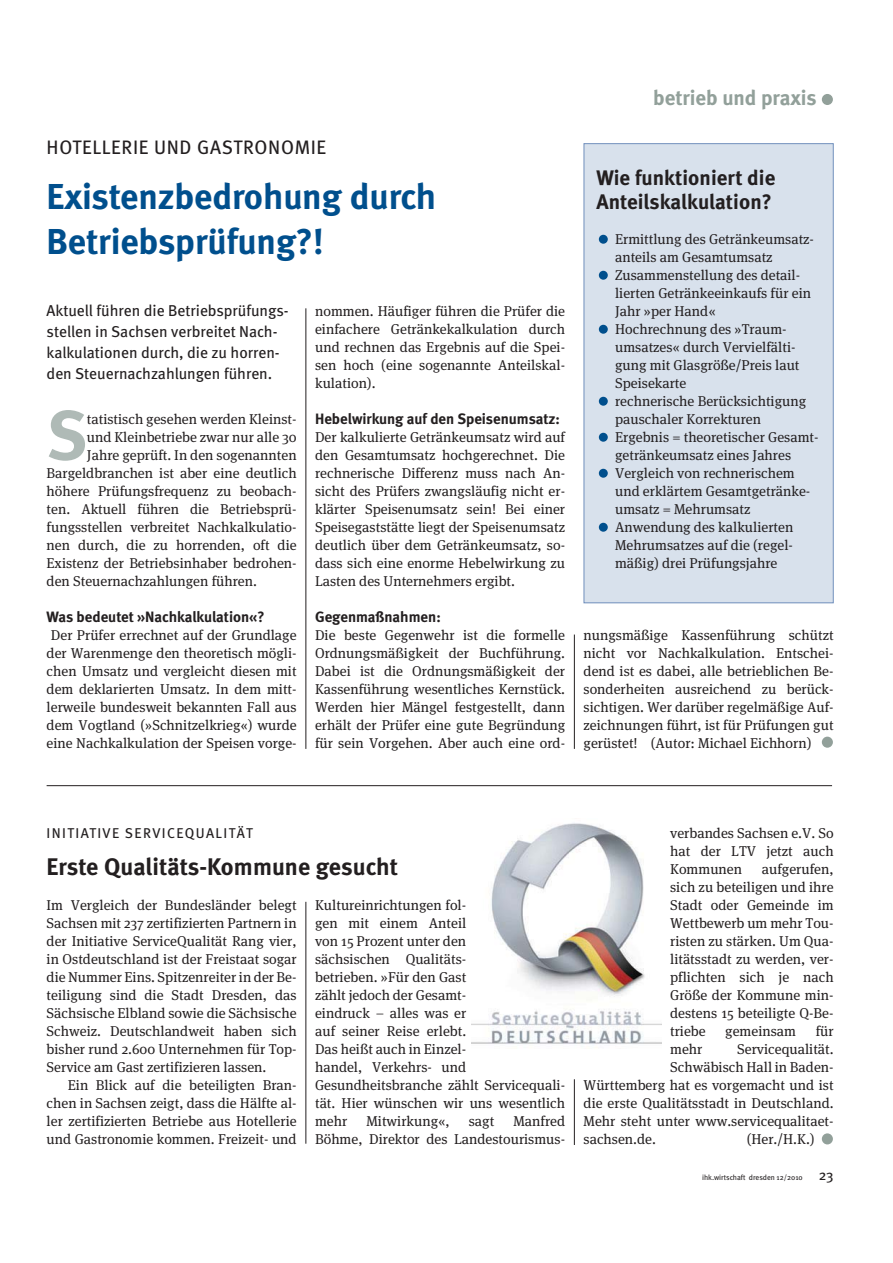
<style>
.page{position:relative;width:893px;height:1263px;background:#fff}
.page>*{position:absolute;margin:0;border:0;box-sizing:border-box;transform-origin:0 0}
.t1{font:700 69.45px "Meta";color:#afbab6}
.t2{font:700 36px/45px "Meta";color:#004f8d}
.t3{font:700 24px "Meta";letter-spacing:.005em;color:#231f20}
.t4{font:700 21px/24px "Meta";letter-spacing:.005em;color:#231f20}
.t5{font:700 21px "Meta";color:#92a09a}
.t6{font:19.5px "Meta";letter-spacing:.035em;color:#231f20}
.t7{font:15.75px/21px "Meta";color:#231f20}
.t8{font:700 15px "Meta";color:#231f20}
.t9{font:14.25px/18px "Meta Serif OT";color:#231f20;text-align:justify}
.t10{font:14.25px "Meta";letter-spacing:.1em;color:#231f20}
.t11{font:7.5px "Meta";color:#231f20}
.s1{font-size:14.25px}
</style>
<div class="page">
<div style="left:821px;top:94px;width:11px;height:11px;background:#92a09a;border-radius:50%"></div>
<div style="left:821px;top:737px;width:11px;height:11px;background:#92a09a;border-radius:50%"></div>
<div style="left:584px;top:144px;width:248px;height:458px;background:#d8e1ec"></div>
<div style="left:583px;top:143px;width:250px;height:460px;border:1px solid #708fbc"></div>
<div style="left:599px;top:235px;width:8px;height:9px;background:#004f8d;border-radius:50%"></div>
<div style="left:599px;top:271px;width:8px;height:9px;background:#004f8d;border-radius:50%"></div>
<div style="left:599px;top:325px;width:8px;height:9px;background:#004f8d;border-radius:50%"></div>
<div style="left:599px;top:397px;width:8px;height:9px;background:#004f8d;border-radius:50%"></div>
<div style="left:599px;top:469px;width:8px;height:9px;background:#004f8d;border-radius:50%"></div>
<div style="left:599px;top:523px;width:8px;height:9px;background:#004f8d;border-radius:50%"></div>
<div style="left:599px;top:433px;width:8px;height:9px;background:#004f8d;border-radius:50%"></div>
<hr style="left:305px;top:308px;width:1px;height:441px;background:#231f20">
<hr style="left:574px;top:635px;width:1px;height:114px;background:#231f20">
<hr style="left:574px;top:1079px;width:1px;height:66px;background:#231f20">
<hr style="left:305px;top:902px;width:1px;height:242px;background:#231f20">
<div style="left:821px;top:1133px;width:11px;height:11px;background:#92a09a;border-radius:50%"></div>
<img style="left:471px;top:823px;width:190px;height:221px">
<hr style="left:47px;top:785px;width:785px;height:1px;background:#231f20">
<h3 class="t6" style="left:47px;top:140px;width:281px">HOTELLERIE UND GASTRONOMIE</h3>
<h3 class="t5" style="left:653px;top:90px;width:165px">betrieb und praxis</h3>
<h3 class="t4" style="left:596px;top:168px;width:180px">Wie funktioniert die<br>Anteilskalkulation?</h3>
<h2 class="t2" style="left:47px;top:178px;width:391px">Existenzbedrohung durch<br>Betriebsprüfung?!</h2>
<p class="t9" style="left:615px;top:230px;width:205px;text-align:left">Ermittlung des Getränkeumsatz&shy;anteils am Gesamtumsatz<br>Zusammenstellung des detail&shy;lierten Getränkeeinkaufs für ein<br>Jahr »per Hand«<br>Hochrechnung des »Traum - umsatzes« durch Vervielfälti&shy;gung mit Glasgröße/Preis laut<br>Speisekarte<br>rechnerische Berücksichtigung pauschaler Korrekturen<br>Ergebnis = theoretischer Gesamt&shy;getränkeumsatz eines Jahres<br>Vergleich von rechnerischem und erklärtem Gesamtgetränke - umsatz = Mehrumsatz<br>Anwendung des kalkulierten<br>Mehrumsatzes auf die (regel - mäßig) drei Prüfungsjahre</p>
<p class="t7" style="left:47px;top:302px;width:243px">Aktuell führen die Betriebsprüfungs&shy;stellen in Sachsen verbreitet Nach&shy;kalkulationen durch, die zu horren&shy;den Steuernachzahlungen führen.</p>
<h1 class="t1" style="left:47px;top:411px;width:42px">S</h1>
<p class="t9" style="left:87px;top:410px;width:211px">tatistisch gesehen werden Kleinst-</p>
<p class="t9" style="left:315px;top:302px;width:251px">nommen. Häufiger führen die Prüfer die einfachere Getränkekalkulation durch und rechnen das Ergebnis auf die Spei&shy;sen hoch (eine sogenannte Anteilskal - kulation).</p>
<p class="t8" style="left:315px;top:413px;width:246px">Hebelwirkung auf den Speisenumsatz:</p>
<p class="t9" style="left:315px;top:428px;width:251px">Der kalkulierte Getränkeumsatz wird auf den Gesamtumsatz hochgerechnet. Die rechnerische Differenz muss nach An&shy;sicht des Prüfers zwangsläufig nicht er&shy;klärter Speisenumsatz sein! Bei einer Speisegaststätte liegt der Speisenumsatz deutlich über dem Getränkeumsatz, so&shy;dass sich eine enorme Hebelwirkung zu Lasten des Unternehmers ergibt.</p>
<p class="t8" style="left:315px;top:611px;width:127px">Gegenmaßnahmen:</p>
<p class="t9" style="left:315px;top:626px;width:251px">Die beste Gegenwehr ist die formelle Ordnungsmäßigkeit der Buchführung.<br>Dabei ist die Ordnungsmäßigkeit der Kassenführung wesentliches Kernstück.<br>Werden hier Mängel festgestellt, dann erhält der Prüfer eine gute Begründung für sein Vorgehen. Aber auch eine ord-</p>
<p class="t9" style="left:583px;top:626px;width:251px">nungsmäßige Kassenführung schützt nicht vor Nachkalkulation. Entschei&shy;dend ist es dabei, alle betrieblichen Be&shy;sonderheiten ausreichend zu berück&shy;sichtigen. Wer darüber regelmäßige Auf&shy;zeichnungen führt, ist für Prüfungen gut gerüstet! (Autor: Michael Eichhorn)</p>
<p class="t9" style="left:87px;top:428px;width:211px">und Kleinbetriebe zwar nur alle 30</p>
<p class="t9" style="left:87px;top:446px;width:211px">Jahre geprüft. In den sogenannten</p>
<p class="t9" style="left:47px;top:464px;width:251px">Bargeldbranchen ist aber eine deutlich</p>
<p class="t9" style="left:47px;top:482px;width:251px">höhere Prüfungsfrequenz zu beobach-</p>
<p class="t9" style="left:47px;top:500px;width:251px">ten. Aktuell führen die Betriebsprü-</p>
<p class="t9" style="left:47px;top:518px;width:251px">fungsstellen verbreitet Nachkalkulatio-</p>
<p class="t9" style="left:47px;top:536px;width:251px">nen durch, die zu horrenden, oft die</p>
<p class="t9" style="left:47px;top:554px;width:251px">Exis tenz der Betriebsinhaber bedrohen-</p>
<p class="t9" style="left:47px;top:572px;width:212px">den Steuernachzahlungen führen.</p>
<p class="t8" style="left:47px;top:611px;width:219px">Was bedeutet »Nachkalkulation«?</p>
<p class="t9" style="left:47px;top:626px;width:251px;text-align:center">Der Prüfer errechnet auf der Grundlage der Warenmenge den theoretisch mögli&shy;chen Umsatz und vergleicht diesen mit dem deklarierten Umsatz. In dem mitt&shy;lerweile bundesweit bekannten Fall aus dem Vogtland (»Schnitzelkrieg«) wurde eine Nachkalkulation der Speisen vorge-</p>
<p class="t10" style="left:47px;top:828px;width:208px">INITIATIVE SERVICEQUALITÄT</p>
<h3 class="t3" style="left:47px;top:858px;width:353px">Erste Qualitäts-Kommune gesucht</h3>
<p class="t9" style="left:47px;top:896px;width:251px">Im Vergleich der Bundesländer belegt Sachsen mit 237 zertifizierten Partnern in der Initiative ServiceQualität Rang vier, in Ostdeutschland ist der Freistaat sogar die Nummer Eins. Spitzenreiter in der Be&shy;teiligung sind die Stadt Dresden, das Sächsische Elbland sowie die Sächsische Schweiz. Deutschlandweit haben sich bisher rund 2.600 Unternehmen für Top-Service am Gast zertifizieren lassen.</p>
<p class="t9" style="left:47px;top:1076px;width:251px;text-indent:21px">Ein Blick auf die beteiligten Bran&shy;chen in Sachsen zeigt, dass die Hälfte al&shy;ler zertifizierten Betriebe aus Hotellerie und Gastronomie kommen. Freizeit- und</p>
<p class="t9" style="left:315px;top:896px;width:251px;text-align:left">Kultureinrichtungen fol-<br>gen mit einem Anteil<br>von 15 Prozent unter den<br>sächsischen Qualitäts-<br>betrieben. »Für den Gast<br>zählt jedoch der Gesamt-<br>eindruck – alles was er<br>auf seiner Reise erlebt.<br>Das heißt auch in Einzel-<br>handel, Verkehrs- und<br>Gesundheitsbranche zählt Servicequali&shy;tät. Hier wünschen wir uns wesentlich mehr</p>
<p class="t9" style="left:315px;top:1112px;width:251px;text-align:right">Manfred<br>Böhme, Direktor des Landestourismus-</p>
<p class="t9" style="left:366px;top:1112px;width:84px">Mitwirkung«,</p>
<p class="t9" style="left:469px;top:1112px;width:27px">sagt</p>
<p class="t9" style="left:670px;top:824px;width:165px">verbandes Sachsen e.V. So hat der LTV jetzt auch Kommunen</p>
<p class="t9" style="left:670px;top:860px;width:165px;text-indent:92px">aufgerufen, sich zu beteiligen und ihre Stadt oder Gemeinde im Wettbewerb um mehr Tou&shy;risten zu stärken. Um Qua&shy;litätsstadt zu werden, ver&shy;pflichten sich je nach Größe der Kommune min&shy;destens 15 beteiligte Q-Be&shy;triebe</p>
<p class="t9" style="left:725px;top:1022px;width:72px">gemeinsam</p>
<p class="t9" style="left:815px;top:1022px;width:19px">für</p>
<p class="t9" style="left:670px;top:1040px;width:34px">mehr</p>
<p class="t9" style="left:737px;top:1040px;width:98px">Servicequalität.</p>
<p class="t9" style="left:670px;top:1058px;width:165px">Schwäbisch Hall in Baden-</p>
<p class="t9" style="left:583px;top:1076px;width:251px">Württemberg hat es vorgemacht und ist</p>
<p class="t9" style="left:583px;top:1094px;width:251px">die erste Qualitätsstadt in Deutschland.</p>
<p class="t9" style="left:583px;top:1112px;width:251px">Mehr steht unter www.servicequalitaet-</p>
<p class="t9" style="left:583px;top:1130px;width:74px">sachsen.de.</p>
<p class="t9" style="left:746px;top:1130px;width:69px">(Her./H.K.)</p>
<p class="t11" style="left:702px;top:1174px;width:133px">ihk.wirtschaft dresden 12/2010 <span class="s1">23</span></p>
</div>
